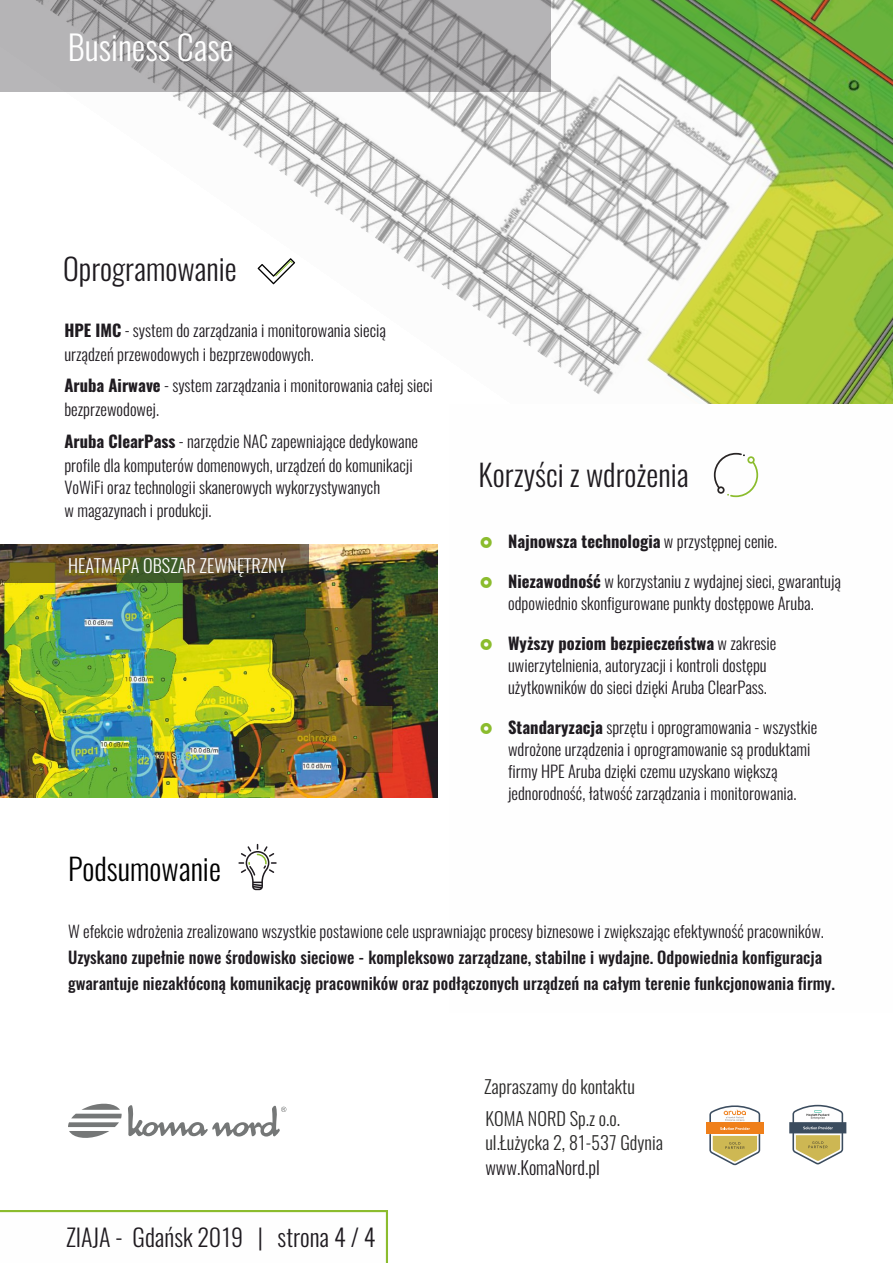
<style>
.page{position:relative;width:893px;height:1263px;background:#fff}
.page>*{position:absolute;margin:0;border:0;box-sizing:border-box;transform-origin:0 0}
.t1{font:300 34.05px "Oswald";color:#fefefe}
.t2{font:300 30px "Oswald";color:#1f1b20}
.t3{font:300 30px "Oswald";color:#000}
.t4{font:300 24px "Oswald";color:#1f1b20}
.t5{font:300 18.3px/32px "Oswald";color:#2b2a29}
.t6{font:300 18.3px "Oswald";color:#fefefe}
.t7{font:300 18.3px "Oswald";color:#1f1b20}
.t8{font:300 16.5px/21.9px "Oswald";color:#1f1b20}
.t9{font:500 16.5px/26px "Oswald";color:#1f1b20}
.t10{font:700 16.5px "Oswald";color:#1f1b20}
.s1{font-weight:700}
.s2{font-weight:300}
</style>
<div class="page">
<img style="left:0;top:765px;width:438px;height:32px">
<svg style="left:0;top:1210px;width:388px;height:53px"></svg>
<img style="left:0;top:0;width:893px;height:765px">
<div style="left:449px;top:404px;width:444px;height:608px;background:#fefefe"></div>
<div style="left:0;top:0;width:551px;height:92px;background:#1f1b20;opacity:.32"></div>
<div style="left:0;top:545px;width:309px;height:38px;background:#1f1b20;opacity:.57"></div>
<div style="left:706px;top:1123px;width:57px;height:11px;background:#ef7f1a"></div>
<svg style="left:709px;top:1105px;width:51px;height:60px"></svg>
<svg style="left:789px;top:1105px;width:57px;height:59px"></svg>
<svg style="left:714px;top:453px;width:44px;height:44px"></svg>
<svg style="left:258px;top:258px;width:37px;height:26px"></svg>
<svg style="left:238px;top:844px;width:39px;height:46px"></svg>
<svg style="left:68px;top:1103px;width:54px;height:35px"></svg>
<svg style="left:128px;top:1105px;width:158px;height:32px"></svg>
<h1 class="t1" style="left:68px;top:24px;width:167px">Business Case</h1>
<h2 class="t2" style="left:63px;top:248px;width:175px">Oprogramowanie</h2>
<p class="t8" style="left:64px;top:318px;width:323px;line-height:24.2px"><span class="s1">HPE IMC</span> - system do zarządzania i monitorowania siecią urządzeń przewodowych i bezprzewodowych.</p>
<p class="t8" style="left:64px;top:373px;width:370px;line-height:24.2px"><span class="s1">Aruba Airwave</span> - system zarządzania i monitorowania całej sieci bezprzewodowej.</p>
<p class="t8" style="left:64px;top:429px;width:355px;line-height:24.2px"><span class="s1">Aruba ClearPass</span> - narzędzie NAC zapewniające dedykowane profile dla komputerów domenowych, urządzeń do komunikacji</p>
<p class="t8" style="left:64px;top:476px;width:317px;line-height:22.4px">VoWiFi oraz technologii skanerowych wykorzystywanych w magazynach i produkcji.</p>
<p class="t6" style="left:68px;top:553px;width:220px">HEATMAPA OBSZAR ZEWNĘTRZNY</p>
<h2 class="t3" style="left:68px;top:848px;width:154px">Podsumowanie</h2>
<h2 class="t2" style="left:479px;top:454px;width:212px">Korzyści z wdrożenia</h2>
<p class="t10" style="left:508px;top:528px;width:271px">Najnowsza technologia <span class="s2">w przystępnej cenie.</span></p>
<p class="t8" style="left:508px;top:571px;width:334px"><span class="s1">Niezawodność</span> w korzystaniu z wydajnej sieci, gwarantują odpowiednio skonfigurowane punkty dostępowe Aruba.</p>
<p class="t8" style="left:508px;top:633px;width:270px"><span class="s1">Wyższy poziom bezpieczeństwa</span> w zakresie uwierzytelnienia, autoryzacji i kontroli dostępu użytkowników do sieci dzięki Aruba ClearPass.</p>
<p class="t8" style="left:508px;top:717px;width:311px"><span class="s1">Standaryzacja</span> sprzętu i oprogramowania - wszystkie wdrożone urządzenia i oprogramowanie są produktami firmy HPE Aruba dzięki czemu uzyskano większą jednorodność, łatwość zarządzania i monitorowania.</p>
<p class="t8" style="left:68px;top:920px;width:757px">W efekcie wdrożenia zrealizowano wszystkie postawione cele usprawniając procesy biznesowe i zwiększając efektywność pracowników.</p>
<p class="t9" style="left:68px;top:944px;width:768px">Uzyskano zupełnie nowe środowisko sieciowe - kompleksowo zarządzane, stabilne i wydajne. Odpowiednia konfiguracja gwarantuje niezakłóconą komunikację pracowników oraz podłączonych urządzeń na całym terenie funkcjonowania firmy.</p>
<h3 class="t4" style="left:66px;top:1221px;width:311px">ZIAJA - Gdańsk 2019 | strona 4 / 4</h3>
<p class="t5" style="left:484px;top:1070px;width:152px">Zapraszamy do kontaktu<br>KOMA NORD Sp.z o.o.</p>
<p class="t5" style="left:485px;top:1127px;width:179px">ul.Łużycka 2, 81-537 Gdynia</p>
<p class="t7" style="left:485px;top:1155px;width:116px">www.KomaNord.pl</p>
</div>
